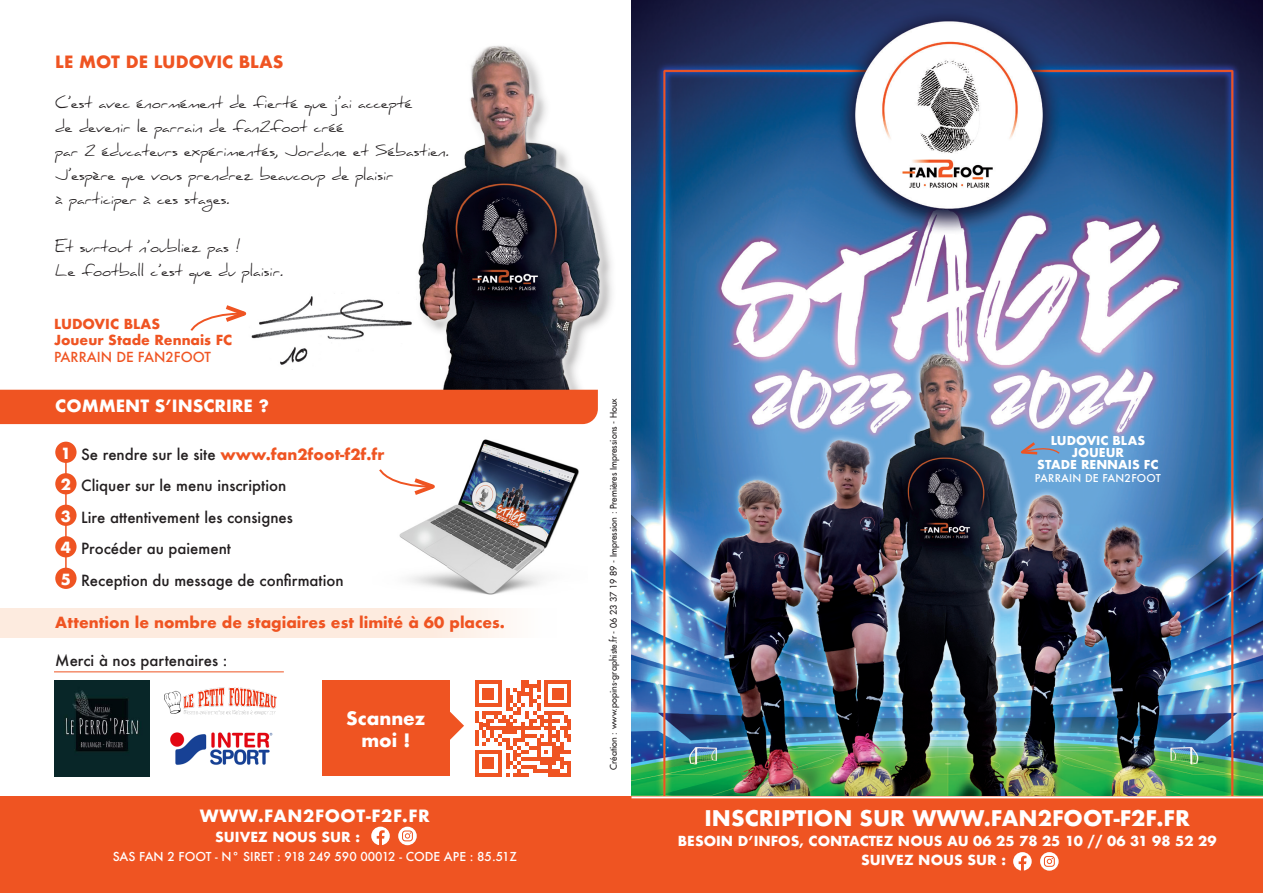
<style>
.page{position:relative;width:1263px;height:893px;background:#fff}
.page>*{position:absolute;margin:0;border:0;box-sizing:border-box;transform-origin:0 0}
.t1{font:700 21px "Futura";color:#fff}
.t2{font:700 18px "Futura";color:#fff}
.t3{font:700 16.5px "Futura";letter-spacing:.04em;color:#fff}
.t4{font:700 16.5px "Futura";color:#ef5422}
.t5{font:700 16.5px "Futura";letter-spacing:.01em;color:#fff}
.t6{font:15px/24px "Daniel";color:#231f20}
.t7{font:500 15px "Futura";color:#231f20}
.t8{font:700 15px "Futura";color:#ef5422}
.t9{font:700 15px "Futura";color:#fff}
.t10{font:700 13.5px "Futura";color:#fff}
.t11{font:700 13.5px/16.2px "Futura";color:#ef5422}
.t12{font:500 12px "Futura";color:#fff}
.t13{font:700 12px/12px "Futura";color:#fff;text-align:center}
.t14{font:500 10.5px "Futura";letter-spacing:.02em;color:#fff}
.t15{font:9px "Futura LT";color:#231f20}
.s1{font-weight:500}
.s2{font-weight:500;color:#231f20}
</style>
<div class="page">
<img style="left:251px;top:296px;width:142px;height:74px">
<div style="left:0;top:609px;width:557px;height:29px;background:#fdebdf"></div>
<img style="left:399px;top:439px;width:180px;height:156px">
<hr style="left:65px;top:457px;width:2px;height:130px;background:#ef5422">
<img style="left:631px;top:0;width:632px;height:796px">
<div style="left:0;top:796px;width:1263px;height:97px;background:#ef5422"></div>
<hr style="left:631px;top:796px;width:632px;height:2px;background:#fff">
<svg style="left:1015px;top:440px;width:45px;height:16px"></svg>
<img style="left:393px;top:45px;width:219px;height:345px">
<div style="left:0;top:390px;width:598px;height:34px;background:#ef5422"></div>
<svg style="left:190px;top:302px;width:66px;height:30px"></svg>
<svg style="left:379px;top:468px;width:65px;height:30px"></svg>
<div style="left:55px;top:442px;width:22px;height:21px;background:#ef5422;border-radius:50%"></div>
<div style="left:55px;top:473px;width:22px;height:21px;background:#ef5422;border-radius:50%"></div>
<div style="left:55px;top:505px;width:22px;height:21px;background:#ef5422;border-radius:50%"></div>
<div style="left:55px;top:536px;width:22px;height:21px;background:#ef5422;border-radius:50%"></div>
<div style="left:55px;top:568px;width:22px;height:21px;background:#ef5422;border-radius:50%"></div>
<svg style="left:1040px;top:852px;width:19px;height:19px"></svg>
<svg style="left:1013px;top:852px;width:19px;height:18px"></svg>
<svg style="left:398px;top:827px;width:19px;height:18px"></svg>
<svg style="left:371px;top:827px;width:19px;height:18px"></svg>
<svg style="left:475px;top:680px;width:96px;height:97px"></svg>
<svg style="left:449px;top:703px;width:15px;height:46px"></svg>
<div style="left:322px;top:680px;width:127px;height:96px;background:#ef5422"></div>
<img style="left:54px;top:680px;width:96px;height:96px">
<img style="left:164px;top:688px;width:112px;height:26px">
<img style="left:170px;top:732px;width:103px;height:33px">
<hr style="left:54px;top:671px;width:230px;height:1px;background:#ef5422">
<p class="t4" style="left:55px;top:50px;width:230px">LE MOT DE LUDOVIC BLAS</p>
<p class="t6" style="left:55px;top:91px;width:395px">C’est avec énormément de fierté que j’ai accepté<br>de devenir le parrain de fan2foot créé<br>par 2 éducateurs expérimentés, Jordane et Sébastien.</p>
<p class="t6" style="left:55px;top:163px;width:340px">J’espère que vous prendrez beaucoup de plaisir à participer à ces stages.</p>
<p class="t6" style="left:55px;top:235px;width:187px">Et surtout n’oubliez pas !</p>
<p class="t6" style="left:55px;top:259px;width:229px">Le football c’est que du plaisir.</p>
<p class="t11" style="left:54px;top:316px;width:180px">LUDOVIC BLAS<br>Joueur Stade Rennais FC<br><span class="s1">PARRAIN DE FAN2FOOT</span></p>
<p class="t5" style="left:55px;top:394px;width:215px">COMMENT S’INSCRIRE ?</p>
<p class="t9" style="left:61px;top:442px;width:12px">1</p>
<p class="t8" style="left:81px;top:443px;width:305px"><span class="s2">Se rendre sur le site</span> www.fan2foot-f2f.fr</p>
<p class="t9" style="left:61px;top:473px;width:12px">2</p>
<p class="t7" style="left:81px;top:476px;width:207px">Cliquer sur le menu inscription</p>
<p class="t9" style="left:61px;top:505px;width:12px">3</p>
<p class="t7" style="left:81px;top:507px;width:213px">Lire attentivement les consignes</p>
<p class="t9" style="left:61px;top:536px;width:12px">4</p>
<p class="t7" style="left:81px;top:539px;width:151px">Procéder au paiement</p>
<p class="t9" style="left:61px;top:568px;width:12px">5</p>
<p class="t7" style="left:81px;top:570px;width:264px">Reception du message de confirmation</p>
<p class="t8" style="left:55px;top:611px;width:451px">Attention le nombre de stagiaires est limité à 60 places.</p>
<p class="t7" style="left:55px;top:650px;width:174px">Merci à nos partenaires :</p>
<p class="t2" style="left:346px;top:705px;width:81px">Scannez</p>
<p class="t2" style="left:361px;top:727px;width:50px">moi !</p>
<p class="t3" style="left:200px;top:804px;width:231px">WWW.FAN2FOOT-F2F.FR</p>
<p class="t10" style="left:215px;top:827px;width:146px">SUIVEZ NOUS SUR :</p>
<p class="t12" style="left:113px;top:848px;width:406px">SAS FAN 2 FOOT - N° SIRET : 918 249 590 00012 - CODE APE : 85.51Z</p>
<p class="t15" style="left:608px;top:770px;width:373px;rotate:-90deg">Création : www.popins-graphiste.fr - 06 23 37 19 89 - Impression : Premières Impressions - Houx</p>
<p class="t13" style="left:1037px;top:435px;width:123px">LUDOVIC BLAS<br>JOUEUR<br>STADE RENNAIS FC</p>
<p class="t14" style="left:1035px;top:471px;width:127px">PARRAIN DE FAN2FOOT</p>
<p class="t1" style="left:704px;top:803px;width:487px">INSCRIPTION SUR WWW.FAN2FOOT-F2F.FR</p>
<p class="t10" style="left:678px;top:831px;width:540px">BESOIN D’INFOS, CONTACTEZ NOUS AU 06 25 78 25 10 // 06 31 98 52 29</p>
<p class="t10" style="left:861px;top:850px;width:146px">SUIVEZ NOUS SUR :</p>
</div>
